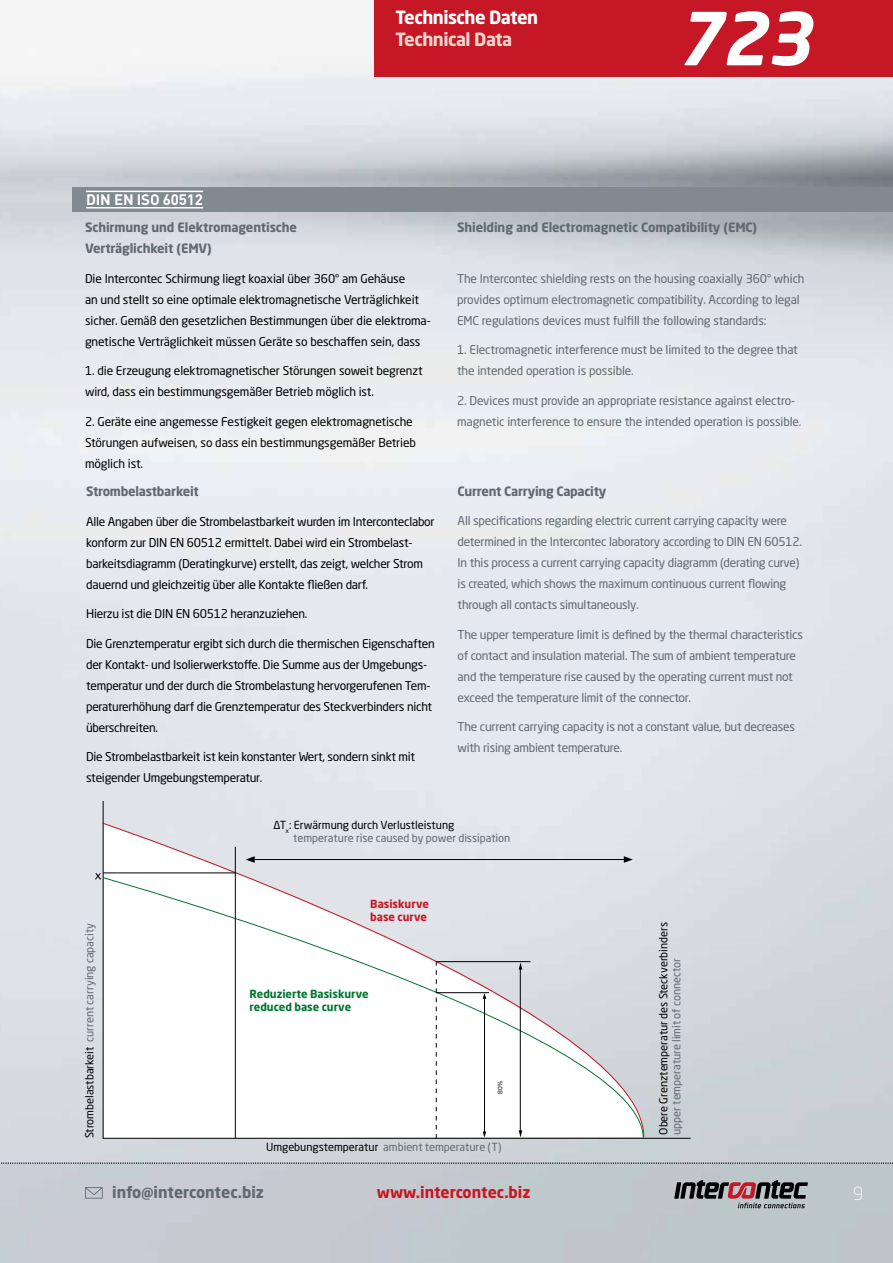
<style>
.page{position:relative;width:893px;height:1263px;background:#fff}
.page>*{position:absolute;margin:0;border:0;box-sizing:border-box;transform-origin:0 0}
.t1{font:italic 700 72px "Neo Sans Pro";color:#fff}
.t2{font:700 18px "Neo Sans Pro";letter-spacing:-.03em;color:#fff}
.t3{font:700 18px "Neo Sans Pro";letter-spacing:-.03em;color:#f4d6cd}
.t4{font:300 18px "Neo Sans Pro";color:#fff}
.t5{font:700 15.6px "Neo Sans Pro";color:#60696e}
.t6{font:700 15.6px "Neo Sans Pro";color:#c51725}
.t7{font:700 15px "DIN";letter-spacing:-.01em;color:#fff}
.t8{font:700 12.75px/21px "Neo Sans Pro";letter-spacing:-.01em;color:#60696e}
.t9{font:12px/21px "Neo Sans Pro";letter-spacing:-.02em;color:#000}
.t10{font:12px/21px "Neo Sans Pro";letter-spacing:-.02em;color:#60696e}
.t11{font:11.1px/13.2px "Neo Sans Pro";color:#60696e}
.t12{font:11.1px "Neo Sans Pro";letter-spacing:-.005em;color:#000}
.t13{font:700 11.1px/13.2px "Neo Sans Pro";color:#007630}
.t14{font:700 11.1px/13.2px "Neo Sans Pro";color:#c51725}
.t15{font:6.15px "Neo Sans Pro";color:#000}
.s1{color:#000}
</style>
<div class="page">
<div style="left:0;top:1163px;width:893px;height:100px;background:#c4c9cd"></div>
<svg style="left:674px;top:1180px;width:134px;height:28px"></svg>
<svg style="left:85px;top:1187px;width:18px;height:11px"></svg>
<svg style="left:1px;top:1163px;width:892px;height:1px"></svg>
<div style="left:374px;top:0;width:519px;height:77px;background:#c51725"></div>
<div style="left:72px;top:187px;width:821px;height:25px;background:#818a8f"></div>
<hr style="left:86px;top:191px;width:117px;height:1px;background:#fff">
<hr style="left:86px;top:207px;width:117px;height:1px;background:#fff">
<svg style="left:102px;top:800px;width:589px;height:339px;background:#dadee2"></svg>
<svg style="left:102px;top:822px;width:543px;height:316px;background:#e2e4e9"></svg>
<svg style="left:102px;top:877px;width:542px;height:262px"></svg>
<svg style="left:95px;top:873px;width:6px;height:6px"></svg>
<hr style="left:436px;top:992px;width:53px;height:1px;background:#000">
<hr style="left:436px;top:961px;width:94px;height:1px;background:#000">
<svg style="left:436px;top:961px;width:1px;height:177px"></svg>
<hr style="left:520px;top:966px;width:1px;height:166px;background:#000">
<svg style="left:519px;top:962px;width:3px;height:7px"></svg>
<svg style="left:519px;top:1130px;width:3px;height:7px"></svg>
<hr style="left:484px;top:996px;width:1px;height:137px;background:#000">
<hr style="left:235px;top:847px;width:1px;height:291px;background:#000">
<svg style="left:483px;top:993px;width:3px;height:6px"></svg>
<svg style="left:483px;top:1131px;width:3px;height:6px"></svg>
<hr style="left:252px;top:859px;width:374px;height:1px;background:#000">
<svg style="left:246px;top:856px;width:9px;height:7px"></svg>
<svg style="left:624px;top:856px;width:9px;height:7px"></svg>
<hr style="left:103px;top:873px;width:132px;height:1px;background:#000">
<h2 class="t2" style="left:395px;top:6px;width:144px">Technische Daten</h2>
<h2 class="t3" style="left:395px;top:27px;width:118px">Technical Data</h2>
<h1 class="t1" style="left:676px;top:-8px;width:137px">723</h1>
<p class="t7" style="left:86px;top:190px;width:118px">DIN EN ISO 60512</p>
<p class="t8" style="left:85px;top:217px;width:214px">Schirmung und Elektromagentische<br>Verträglichkeit (EMV)</p>
<p class="t9" style="left:85px;top:268px;width:347px">Die Intercontec Schirmung liegt koaxial über 360° am Gehäuse<br>an und stellt so eine optimale elektromagnetische Verträglichkeit sicher. Gemäß den gesetzlichen Bestimmungen über die elektroma&shy;gnetische Verträglichkeit müssen Geräte so beschaffen sein, dass</p>
<p class="t9" style="left:85px;top:360px;width:339px">1. die Erzeugung elektromagnetischer Störungen soweit begrenzt wird, dass ein bestimmungsgemäßer Betrieb möglich ist.</p>
<p class="t9" style="left:85px;top:411px;width:332px">2. Geräte eine angemesse Festigkeit gegen elektromagnetische<br>Störungen aufweisen, so dass ein bestimmungsgemäßer Betrieb möglich ist.</p>
<p class="t8" style="left:86px;top:481px;width:114px">Strombelastbarkeit</p>
<p class="t9" style="left:86px;top:511px;width:350px">Alle Angaben über die Strombelastbarkeit wurden im Interconteclabor konform zur DIN EN 60512 ermittelt. Dabei wird ein Strombelast&shy;barkeitsdiagramm (Deratingkurve) erstellt, das zeigt, welcher Strom dauernd und gleichzeitig über alle Kontakte fließen darf.</p>
<p class="t9" style="left:86px;top:603px;width:223px">Hierzu ist die DIN EN 60512 heranzuziehen.</p>
<p class="t9" style="left:86px;top:633px;width:350px">Die Grenztemperatur ergibt sich durch die thermischen Eigenschaften der Kontakt- und Isolierwerkstoffe. Die Summe aus der Umgebungs&shy;temperatur und der durch die Strombelastung hervorgerufenen Tem&shy;peraturerhöhung darf die Grenztemperatur des Steckverbinders nicht überschreiten.</p>
<p class="t9" style="left:86px;top:746px;width:331px">Die Strombelastbarkeit ist kein konstanter Wert, sondern sinkt mit steigender Umgebungstemperatur.</p>
<p class="t8" style="left:457px;top:217px;width:302px">Shielding and Electromagnetic Compatibility (EMC)</p>
<p class="t10" style="left:457px;top:268px;width:349px">The Intercontec shielding rests on the housing coaxially 360° which provides optimum electromagnetic compatibility. According to legal<br>EMC regulations devices must fulfill the following standards:</p>
<p class="t10" style="left:457px;top:339px;width:342px">1. Electromagnetic interference must be limited to the degree that the intended operation is possible.</p>
<p class="t10" style="left:457px;top:390px;width:346px">2. Devices must provide an appropriate resistance against electro&shy;magnetic interference to ensure the intended operation is possible.</p>
<p class="t8" style="left:458px;top:480px;width:150px">Current Carrying Capacity</p>
<p class="t10" style="left:458px;top:510px;width:346px">All specifications regarding electric current carrying capacity were determined in the Intercontec laboratory according to DIN EN 60512.<br>In this process a current carrying capacity diagramm (derating curve) is created, which shows the maximum continuous current flowing through all contacts simultaneously.</p>
<p class="t10" style="left:458px;top:623px;width:347px">The upper temperature limit is defined by the thermal characteristics of contact and insulation material. The sum of ambient temperature and the temperature rise caused by the operating current must not exceed the temperature limit of the connector.</p>
<p class="t10" style="left:458px;top:716px;width:339px">The current carrying capacity is not a constant value, but decreases with rising ambient temperature.</p>
<p class="t11" style="left:293px;top:818px;width:219px;text-indent:-20px"><span class="s1">∆T</span><sub>x</sub><span class="s1">: Erwärmung durch Verlustleistung </span>temperature rise caused by power dissipation</p>
<p class="t11" style="left:83px;top:1138px;width:217px;rotate:-90deg"><span class="s1">Strombelastbarkeit</span> current carrying capacity</p>
<p class="t14" style="left:370px;top:897px;width:60px">Basiskurve base curve</p>
<p class="t13" style="left:249px;top:986px;width:121px">Reduzierte Basiskurve reduced base curve</p>
<p class="t15" style="left:497px;top:1094px;width:14px;rotate:-90deg">80%</p>
<p class="t11" style="left:266px;top:1140px;width:237px"><span class="s1">Umgebungstemperatur</span> ambient temperature (T)</p>
<p class="t12" style="left:656px;top:1135px;width:214px;rotate:-90deg">Obere Grenztemperatur des Steckverbinders</p>
<p class="t11" style="left:670px;top:1135px;width:178px;rotate:-90deg">upper temperature limit of connector</p>
<h3 class="t5" style="left:112px;top:1182px;width:153px">info@intercontec.biz</h3>
<h3 class="t6" style="left:377px;top:1182px;width:155px">www.intercontec.biz</h3>
<h2 class="t4" style="left:853px;top:1183px;width:12px">9</h2>
</div>
